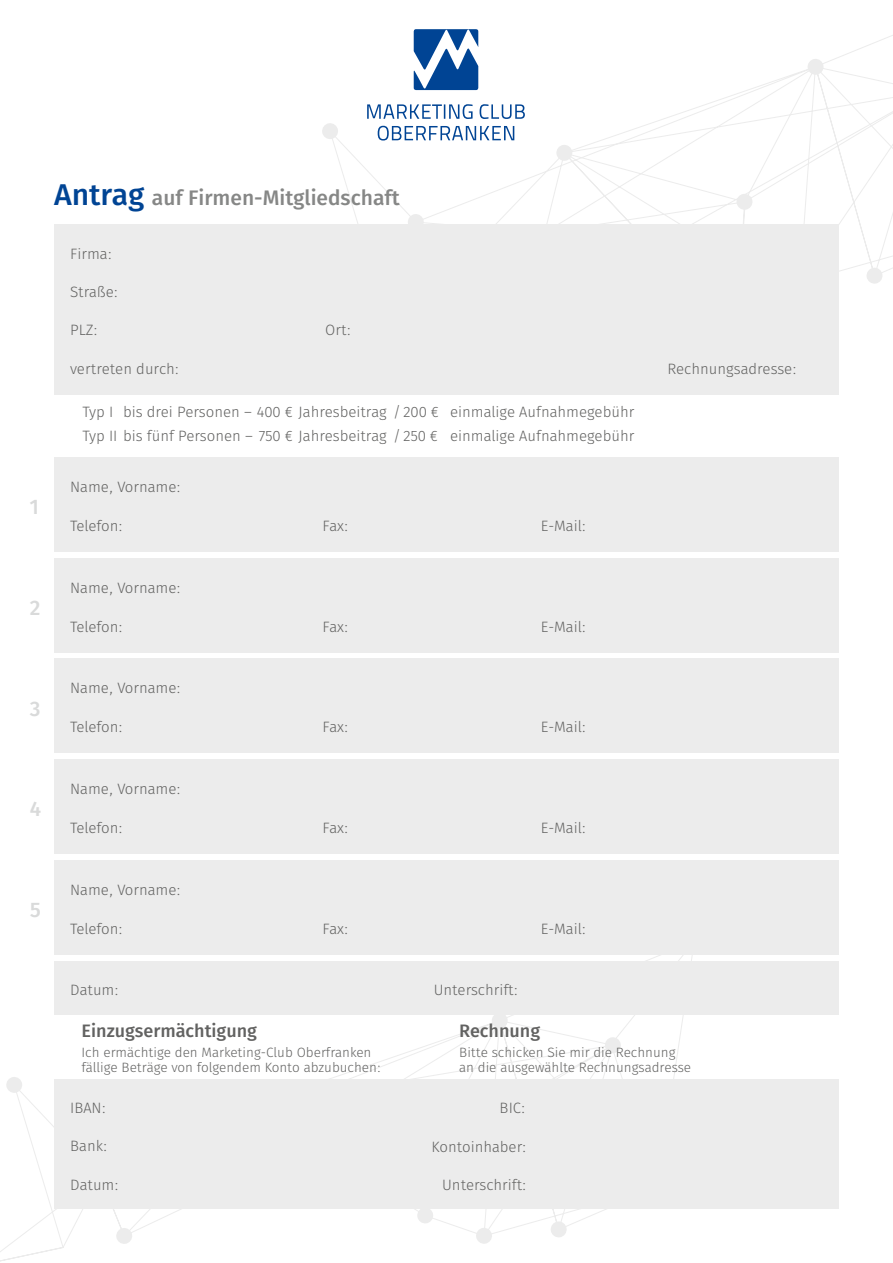
<style>
.page{position:relative;width:893px;height:1263px;background:#fff}
.page>*{position:absolute;margin:0;border:0;box-sizing:border-box;transform-origin:0 0}
.t1{font:21px "Fira Sans OT Medium";color:#868786}
.t2{font:21px "Fira Sans OT Medium";color:#d9dada}
.t3{font:18px "Fira Sans OT Medium";color:#626261}
.t4{font:15px/24px "Fira Sans OT Light";color:#626261}
.t5{font:13.5px/15px "Fira Sans OT Light";color:#626261}
.s1{font-size:30px;color:#004494}
</style>
<div class="page">
<svg style="left:0;top:1023px;width:607px;height:239px"></svg>
<svg style="left:498px;top:955px;width:197px;height:125px"></svg>
<svg style="left:491px;top:1014px;width:17px;height:15px"></svg>
<svg style="left:6px;top:1076px;width:17px;height:17px"></svg>
<svg style="left:417px;top:1209px;width:17px;height:15px"></svg>
<svg style="left:476px;top:1227px;width:16px;height:17px"></svg>
<svg style="left:116px;top:1227px;width:17px;height:17px"></svg>
<svg style="left:604px;top:1037px;width:17px;height:17px"></svg>
<svg style="left:550px;top:1221px;width:17px;height:17px"></svg>
<svg style="left:332px;top:65px;width:561px;height:247px"></svg>
<svg style="left:407px;top:214px;width:17px;height:10px"></svg>
<svg style="left:807px;top:35px;width:86px;height:201px"></svg>
<svg style="left:322px;top:123px;width:17px;height:17px"></svg>
<svg style="left:556px;top:144px;width:17px;height:17px"></svg>
<svg style="left:736px;top:193px;width:17px;height:17px"></svg>
<svg style="left:866px;top:267px;width:17px;height:17px"></svg>
<div style="left:54px;top:224px;width:784px;height:170px;background:#ececec"></div>
<div style="left:54px;top:961px;width:784px;height:53px;background:#ececec"></div>
<div style="left:54px;top:457px;width:784px;height:94px;background:#ececec"></div>
<div style="left:54px;top:558px;width:784px;height:94px;background:#ececec"></div>
<div style="left:54px;top:659px;width:784px;height:94px;background:#ececec"></div>
<div style="left:54px;top:759px;width:784px;height:95px;background:#ececec"></div>
<div style="left:54px;top:860px;width:784px;height:95px;background:#ececec"></div>
<svg style="left:414px;top:29px;width:64px;height:61px"></svg>
<svg style="left:367px;top:104px;width:158px;height:15px"></svg>
<svg style="left:378px;top:126px;width:136px;height:15px"></svg>
<div style="left:54px;top:1080px;width:784px;height:129px;background:#ececec"></div>
<h1 class="t2" style="left:30px;top:492px;width:10px">1</h1>
<h1 class="t1" style="left:54px;top:183px;width:347px"><span class="s1">Antrag</span> auf Firmen-Mitgliedschaft</h1>
<p class="t4" style="left:70px;top:243px;width:43px">Firma:</p>
<p class="t4" style="left:70px;top:281px;width:49px">Straße:</p>
<p class="t4" style="left:70px;top:319px;width:29px">PLZ:</p>
<p class="t4" style="left:325px;top:319px;width:27px">Ort:</p>
<p class="t4" style="left:70px;top:357px;width:110px">vertreten durch:</p>
<p class="t4" style="left:83px;top:401px;width:553px">Typ I bis drei Personen – 400 € Jahresbeitrag / 200 € einmalige Aufnahmegebühr<br>Typ II bis fünf Personen – 750 € Jahresbeitrag / 250 € einmalige Aufnahmegebühr</p>
<p class="t4" style="left:70px;top:476px;width:112px">Name, Vorname:</p>
<p class="t4" style="left:70px;top:515px;width:54px">Telefon:</p>
<p class="t4" style="left:322px;top:515px;width:27px">Fax:</p>
<p class="t4" style="left:541px;top:515px;width:47px">E-Mail:</p>
<h1 class="t2" style="left:30px;top:593px;width:12px">2</h1>
<p class="t4" style="left:70px;top:576px;width:112px">Name, Vorname:</p>
<p class="t4" style="left:70px;top:615px;width:54px">Telefon:</p>
<p class="t4" style="left:322px;top:615px;width:27px">Fax:</p>
<p class="t4" style="left:541px;top:615px;width:47px">E-Mail:</p>
<h1 class="t2" style="left:30px;top:694px;width:12px">3</h1>
<p class="t4" style="left:70px;top:677px;width:112px">Name, Vorname:</p>
<p class="t4" style="left:70px;top:716px;width:54px">Telefon:</p>
<p class="t4" style="left:322px;top:716px;width:27px">Fax:</p>
<p class="t4" style="left:541px;top:716px;width:47px">E-Mail:</p>
<h1 class="t2" style="left:30px;top:794px;width:13px">4</h1>
<p class="t4" style="left:70px;top:778px;width:112px">Name, Vorname:</p>
<p class="t4" style="left:70px;top:817px;width:54px">Telefon:</p>
<p class="t4" style="left:322px;top:817px;width:27px">Fax:</p>
<p class="t4" style="left:541px;top:817px;width:47px">E-Mail:</p>
<p class="t4" style="left:668px;top:357px;width:130px">Rechnungsadresse:</p>
<h1 class="t2" style="left:30px;top:895px;width:13px">5</h1>
<p class="t4" style="left:70px;top:879px;width:112px">Name, Vorname:</p>
<p class="t4" style="left:70px;top:918px;width:54px">Telefon:</p>
<p class="t4" style="left:322px;top:918px;width:27px">Fax:</p>
<p class="t4" style="left:541px;top:918px;width:47px">E-Mail:</p>
<p class="t4" style="left:70px;top:978px;width:50px">Datum:</p>
<p class="t4" style="left:434px;top:978px;width:86px">Unterschrift:</p>
<p class="t3" style="left:82px;top:1018px;width:177px">Einzugsermächtigung</p>
<p class="t5" style="left:82px;top:1045px;width:301px">Ich ermächtige den Marketing-Club Oberfranken fällige Beträge von folgendem Konto abzubuchen:</p>
<p class="t3" style="left:459px;top:1018px;width:82px">Rechnung</p>
<p class="t5" style="left:459px;top:1045px;width:234px">Bitte schicken Sie mir die Rechnung an die ausgewählte Rechnungsadresse</p>
<p class="t4" style="left:70px;top:1097px;width:37px">IBAN:</p>
<p class="t4" style="left:500px;top:1097px;width:27px">BIC:</p>
<p class="t4" style="left:70px;top:1135px;width:39px">Bank:</p>
<p class="t4" style="left:432px;top:1136px;width:96px">Kontoinhaber:</p>
<p class="t4" style="left:70px;top:1173px;width:50px">Datum:</p>
<p class="t4" style="left:442px;top:1173px;width:86px">Unterschrift:</p>
</div>
